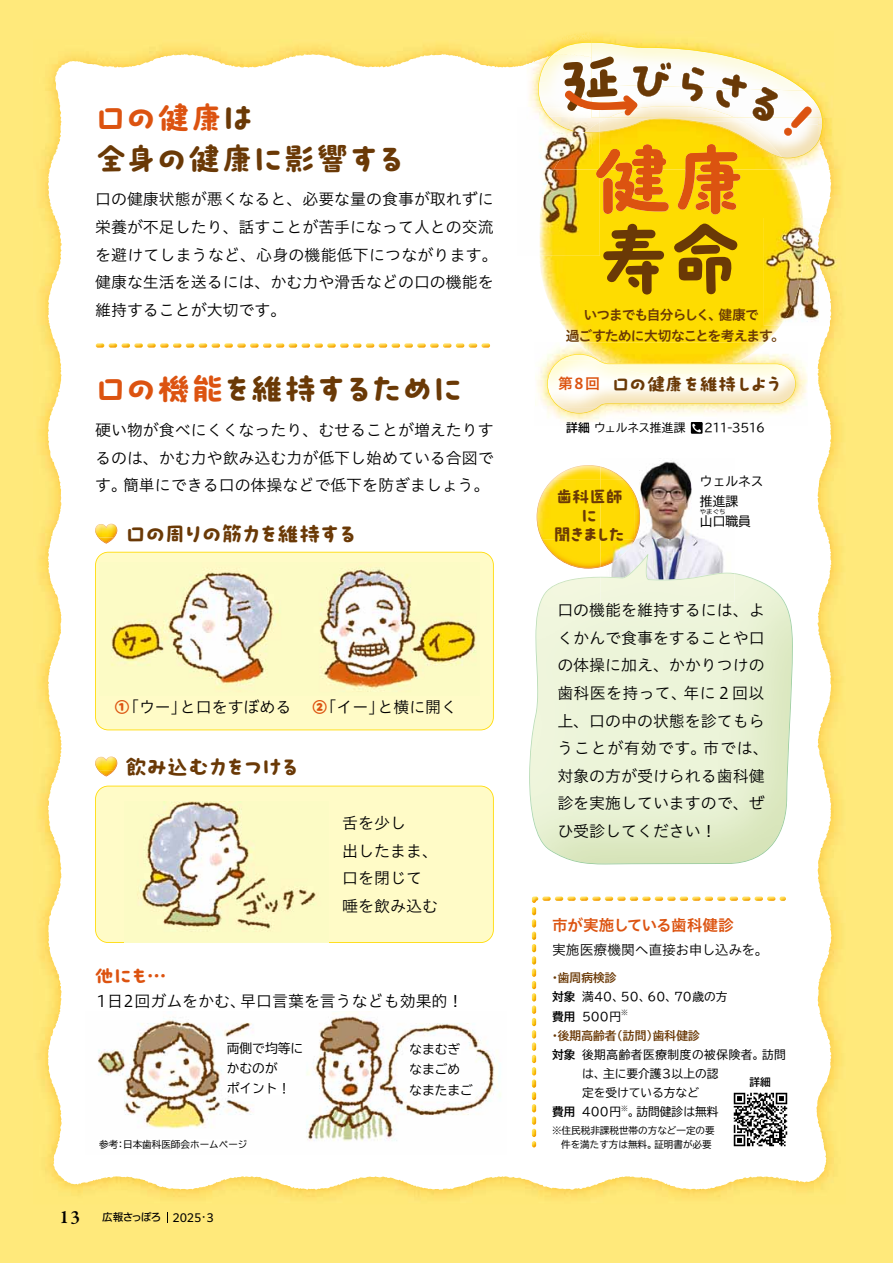
<style>
.page{position:relative;width:893px;height:1263px;background:#ffe97b}
.page>*{position:absolute;margin:0;border:0;box-sizing:border-box;transform-origin:0 0}
.t1{font:31.95px/40.3px "P Puhu March Min 2 DB 90 msp RKSJ H";letter-spacing:-.03em;color:#6a3906}
.t2{font:21.3px "P Puhu March Min 2 DB 90 msp RKSJ H";letter-spacing:-.09em;color:#6a3906}
.t3{font:19.2px "P Puhu March Min 2 DB 90 msp RKSJ H";color:#dc5310}
.t4{font:18px "P Puhu March Min 2 DB 90 msp RKSJ H";letter-spacing:-.05em;color:#6a3906}
.t5{font:16.95px/19.2px "P Puhu March Min 2 DB 90 msp RKSJ H";letter-spacing:-.135em;color:#6a3906;text-align:center}
.t6{font:15.9px/27.6px "Hiragino UD Sans Std N W3 90 msp RKSJ H";color:#000}
.t7{font:15.75px "Hiragino UD Sans Std N W6 90 msp RKSJ H";letter-spacing:-.01em;color:#dc5310}
.t8{font:13.8px/20.2px "Hiragino UD Sans Std N W6 90 msp RKSJ H";letter-spacing:-.065em;color:#6a3906;text-align:center}
.t9{font:13.8px "Hiragino UD Sans Std N W3 90 msp RKSJ H";letter-spacing:-.015em;color:#000}
.t10{font:12.75px/20.2px "TBUD Go Std Regular 90 msp RKSJ H";color:#000}
.t11{font:11.7px/19.2px "TBUD Go Std Regular 90 msp RKSJ H";color:#000}
.t12{font:11.7px "TBUD Go Std Bold 90 msp RKSJ H";color:#6a3906}
.t13{font:11.7px "TBUD Go Std Regular 90 msp RKSJ H";letter-spacing:.045em;color:#000}
.t14{font:10.65px "Hiragino UD Sans F Std N W5 90 msp RKSJ H";letter-spacing:-.06em;color:#000}
.t15{font:10.65px "TBUD Go Std Bold 90 msp RKSJ H";color:#000}
.t16{font:9.6px/13.8px "TBUD Go Std Regular 90 msp RKSJ H";color:#000}
.t17{font:6.75px "TBUD Go Std Regular 90 msp RKSJ H";color:#000}
.t18{font:6.45px "TBUD Go Std Regular 90 msp RKSJ H";color:#000}
.s1{color:#dc5310}
.s2{font-family:"P Puhu March Min 2 DB 90 msp RKSJ H";color:#dc5310}
.s3{font-family:"Garamond Premr Pro";font-weight:600;font-size:19.2px}
.s4{font-family:"Clarimo UDPE";font-size:11.7px}
.s5{font-family:"Hiragino UD Sans F Std N W3 90 msp RKSJ H"}
.s6{font-family:"Hiragino UD Sans Std N W6 90 msp RKSJ H";font-size:14.85px;color:#dc5310}
.s7{font-family:"TBUD Go Std Bold 90 msp RKSJ H"}
</style>
<div class="page">
<img style="left:39px;top:146px;width:44px;height:1049px">
<img style="left:796px;top:167px;width:46px;height:1024px">
<img style="left:88px;top:1189px;width:648px;height:9px">
<div style="left:48px;top:54px;width:783px;height:1135px;background:#fff"></div>
<svg style="left:95px;top:552px;width:399px;height:178px;background:#fef9c0"></svg>
<div style="left:95px;top:786px;width:399px;height:157px;background:#fffbc7"></div>
<img style="left:540px;top:169px;width:263px;height:173px">
<svg style="left:603px;top:224px;width:134px;height:71px;background:#bf9703"></svg>
<img style="left:823px;top:117px;width:11px;height:52px">
<img style="left:789px;top:139px;width:40px;height:30px">
<img style="left:527px;top:33px;width:65px;height:23px">
<img style="left:527px;top:56px;width:11px;height:51px">
<img style="left:592px;top:34px;width:239px;height:83px">
<img style="left:600px;top:125px;width:189px;height:44px">
<img style="left:539px;top:54px;width:23px;height:29px">
<img style="left:732px;top:43px;width:72px;height:4px">
<img style="left:782px;top:125px;width:36px;height:13px">
<img style="left:543px;top:83px;width:276px;height:42px">
<img style="left:671px;top:84px;width:151px;height:23px">
<img style="left:671px;top:117px;width:44px;height:5px">
<img style="left:671px;top:107px;width:44px;height:10px">
<img style="left:542px;top:83px;width:1px;height:24px">
<img style="left:552px;top:42px;width:180px;height:15px">
<img style="left:685px;top:121px;width:97px;height:37px">
<img style="left:782px;top:138px;width:4px;height:20px">
<img style="left:650px;top:122px;width:4px;height:10px">
<img style="left:538px;top:83px;width:4px;height:24px">
<img style="left:812px;top:91px;width:10px;height:26px">
<img style="left:632px;top:47px;width:172px;height:44px">
<img style="left:551px;top:42px;width:41px;height:14px">
<img style="left:538px;top:56px;width:14px;height:27px">
<img style="left:592px;top:42px;width:48px;height:6px">
<img style="left:786px;top:138px;width:33px;height:20px">
<img style="left:600px;top:122px;width:50px;height:10px">
<svg style="left:818px;top:117px;width:5px;height:21px"></svg>
<img style="left:671px;top:119px;width:20px;height:2px">
<svg style="left:682px;top:67px;width:22px;height:34px"></svg>
<svg style="left:715px;top:74px;width:97px;height:62px;background:#e6d6bb"></svg>
<img style="left:532px;top:1079px;width:4px;height:33px">
<img style="left:532px;top:907px;width:4px;height:168px">
<svg style="left:532px;top:1116px;width:4px;height:31px"></svg>
<img style="left:532px;top:896px;width:254px;height:7px">
<img style="left:147px;top:343px;width:343px;height:5px">
<div style="left:553px;top:480px;width:48px;height:60px;background:#fedc01"></div>
<img style="left:552px;top:465px;width:49px;height:15px">
<img style="left:542px;top:540px;width:59px;height:28px">
<img style="left:555px;top:556px;width:46px;height:12px">
<img style="left:537px;top:480px;width:16px;height:60px">
<img style="left:601px;top:458px;width:134px;height:96px">
<img style="left:601px;top:467px;width:23px;height:13px">
<img style="left:601px;top:494px;width:39px;height:60px">
<img style="left:624px;top:480px;width:11px;height:16px">
<img style="left:529px;top:573px;width:264px;height:291px">
<img style="left:601px;top:554px;width:134px;height:26px">
<img style="left:601px;top:556px;width:46px;height:22px">
<img style="left:728px;top:1088px;width:64px;height:63px">
<img style="left:98px;top:537px;width:16px;height:7px">
<img style="left:95px;top:524px;width:22px;height:13px">
<svg style="left:100px;top:539px;width:12px;height:4px"></svg>
<img style="left:96px;top:524px;width:21px;height:9px">
<img style="left:98px;top:770px;width:16px;height:6px">
<img style="left:95px;top:756px;width:22px;height:14px">
<svg style="left:99px;top:770px;width:13px;height:6px"></svg>
<img style="left:99px;top:562px;width:381px;height:133px">
<img style="left:125px;top:801px;width:203px;height:141px">
<img style="left:86px;top:1011px;width:420px;height:143px">
<img style="left:99px;top:1139px;width:148px;height:10px">
<img style="left:227px;top:1042px;width:75px;height:12px">
<img style="left:228px;top:1062px;width:49px;height:12px">
<img style="left:228px;top:1082px;width:57px;height:12px">
<img style="left:410px;top:1043px;width:50px;height:12px">
<img style="left:410px;top:1063px;width:49px;height:12px">
<img style="left:410px;top:1083px;width:63px;height:12px">
<img style="left:535px;top:342px;width:273px;height:83px">
<img style="left:577px;top:342px;width:189px;height:19px">
<img style="left:566px;top:422px;width:120px;height:3px">
<svg style="left:691px;top:422px;width:12px;height:12px"></svg>
<img style="left:705px;top:423px;width:59px;height:2px">
<img style="left:560px;top:361px;width:38px;height:46px">
<img style="left:559px;top:354px;width:40px;height:7px">
<img style="left:559px;top:407px;width:40px;height:7px">
<img style="left:581px;top:407px;width:17px;height:6px">
<img style="left:598px;top:361px;width:197px;height:46px">
<img style="left:547px;top:361px;width:13px;height:46px">
<div style="left:517px;top:107px;width:25px;height:149px;background:#fefefe"></div>
<img style="left:540px;top:169px;width:60px;height:87px">
<img style="left:542px;top:116px;width:12px;height:53px">
<img style="left:554px;top:133px;width:46px;height:36px">
<svg style="left:596px;top:144px;width:144px;height:72px;background:#ec980c"></svg>
<img style="left:585px;top:122px;width:15px;height:10px">
<img style="left:543px;top:107px;width:19px;height:11px">
<img style="left:548px;top:116px;width:37px;height:17px">
<svg style="left:584px;top:132px;width:16px;height:2px"></svg>
<svg style="left:542px;top:107px;width:7px;height:9px"></svg>
<svg style="left:562px;top:57px;width:109px;height:65px;background:#d6bca2"></svg>
<img style="left:582px;top:107px;width:18px;height:3px">
<img style="left:831px;top:218px;width:11px;height:108px">
<img style="left:803px;top:218px;width:28px;height:108px">
<img style="left:764px;top:218px;width:39px;height:108px">
<h1 class="t1" style="left:95px;top:102px;width:314px"><span class="s1">口の健康</span>は<br>全身の健康に影響する</h1>
<p class="t6" style="left:95px;top:188px;width:404px">口の健康状態が悪くなると、必要な量の食事が取れずに栄養が不足したり、話すことが苦手になって人との交流を避けてしまうなど、心身の機能低下につながります。健康な生活を送るには、かむ力や滑舌などの口の機能を維持することが大切です。</p>
<h1 class="t1" style="left:95px;top:373px;width:371px"><span class="s1">口の機能</span>を維持するために</h1>
<p class="t6" style="left:95px;top:418px;width:400px;text-align:justify">硬い物が食べにくくなったり、むせることが増えたりするのは、かむ力や飲み込む力が低下し始めている合図です。簡単にできる口の体操などで低下を防ぎましょう。</p>
<h2 class="t2" style="left:125px;top:526px;width:235px">口の周りの筋力を維持する</h2>
<p class="t6" style="left:114px;top:695px;width:345px"><span class="s2">①</span>「ウー」と口をすぼめる　 <span class="s2">②</span>「イー」と横に開く</p>
<h2 class="t2" style="left:125px;top:758px;width:177px">飲み込む力をつける</h2>
<p class="t3" style="left:95px;top:969px;width:73px">他にも…</p>
<p class="t6" style="left:342px;top:811px;width:97px">舌を少し<br>出したまま、口を閉じて唾を飲み込む</p>
<p class="t6" style="left:97px;top:989px;width:368px">1日2回ガムをかむ、早口言葉を言うなども効果的！</p>
<p class="t10" style="left:227px;top:1040px;width:78px">両側で均等にかむのが<br>ポイント！</p>
<p class="t10" style="left:409px;top:1041px;width:65px">なまむぎなまごめなまたまご</p>
<p class="t16" style="left:99px;top:1138px;width:150px">参考：日本歯科医師会ホームページ</p>
<p class="t14" style="left:60px;top:1213px;width:156px"><span class="s3">13</span> 広報さっぽろ <span class="s4">2025</span><span class="s5">・</span><span class="s4">3</span></p>
<p class="t8" style="left:566px;top:307px;width:221px">いつまでも自分らしく、健康で<br>過ごすために大切なことを考えます。</p>
<p class="t4" style="left:558px;top:377px;width:226px"><span class="s6">第8回</span> 口の健康を維持しよう</p>
<p class="t11" style="left:566px;top:420px;width:121px"><span class="s7">詳細</span>ウ ルネス推進課</p>
<p class="t11" style="left:704px;top:420px;width:62px">211 3516</p>
<p class="t11" style="left:605px;top:420px;width:13px">ェ</p>
<p class="t11" style="left:727px;top:420px;width:7px">-</p>
<p class="t5" style="left:554px;top:489px;width:73px">歯科医師に<br>聞きました</p>
<p class="t10" style="left:700px;top:473px;width:65px">ウェルネス推進課<br>山口職員</p>
<p class="t18" style="left:700px;top:509px;width:27px">やまぐち</p>
<p class="t6" style="left:557px;top:598px;width:213px">口の機能を維持するには、よくかんで食事をすることや口の体操に加え、かかりつけの歯科医を持って、年に２回以上、口の中の状態を診てもらうことが有効です。市では、対象の方が受けられる歯科健診を実施していますので、ぜひ受診してください！</p>
<p class="t7" style="left:552px;top:919px;width:183px">市が実施している歯科健診</p>
<p class="t9" style="left:552px;top:944px;width:218px">実施医療機関へ直接お申し込みを。</p>
<p class="t12" style="left:549px;top:973px;width:69px">・歯周病検診</p>
<p class="t11" style="left:552px;top:989px;width:177px"><span class="s7">対象</span> 満40、50、60、70歳の方<span class="s7">費用</span> 500円</p>
<p class="t17" style="left:621px;top:1010px;width:8px">※</p>
<p class="t12" style="left:549px;top:1031px;width:152px">・後期高齢者（訪問）歯科健診</p>
<p class="t13" style="left:552px;top:1050px;width:235px"><span class="s7">対象</span> 後期高齢者医療制度の被保険者。訪問</p>
<p class="t11" style="left:582px;top:1065px;width:138px">は、主に要介護3以上の認</p>
<p class="t11" style="left:582px;top:1085px;width:118px">定を受けている方など</p>
<p class="t11" style="left:552px;top:1104px;width:70px"><span class="s7">費用</span> 400円</p>
<p class="t17" style="left:621px;top:1105px;width:8px">※</p>
<p class="t11" style="left:628px;top:1104px;width:92px">。訪問健診は無料</p>
<p class="t15" style="left:749px;top:1077px;width:23px">詳細</p>
<p class="t16" style="left:561px;top:1125px;width:155px;text-indent:-9px">※住民税非課税世帯の方など一定の要件を満たす方は無料。証明書が必要</p>
</div>
